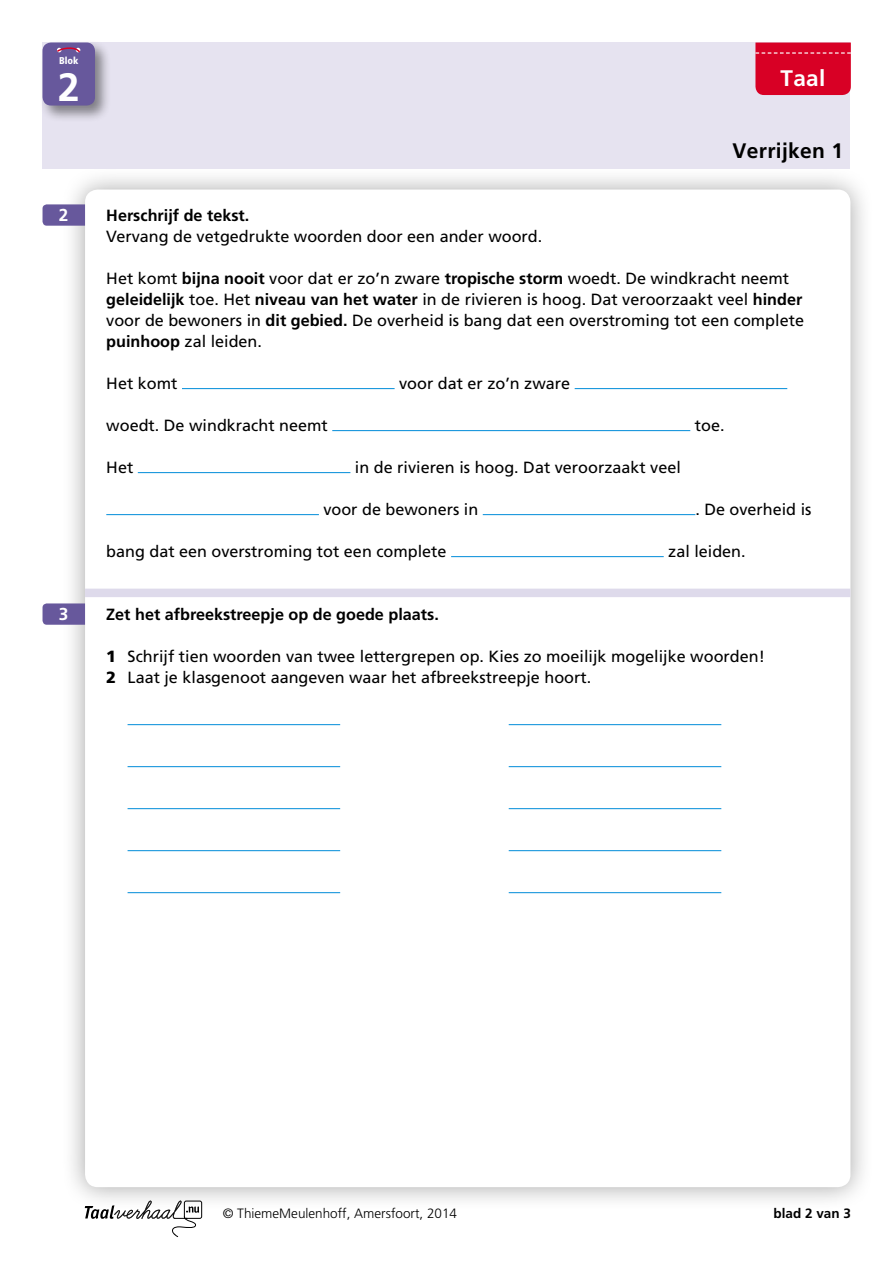
<style>
.page{position:relative;width:893px;height:1263px;background:#fff}
.page>*{position:absolute;margin:0;border:0;box-sizing:border-box;transform-origin:0 0}
.F_PB6_plat{font:700 39.45px "Frutiger LT Std";color:#fff}
.t1{font:700 22.5px "Frutiger LT Std";color:#fff}
.t2{font:700 21px "Frutiger LT Std";letter-spacing:.015em;color:#000}
.t3{font:700 17.25px "Frutiger LT Std";color:#fff}
.F_PB6_plat_niet_insp{font:16.2px/21px "Frutiger LT Std";color:#000}
.F_PB6_plat-2{font:16.2px "Frutiger LT Std";color:#000}
.M_PB6_opdracht_met_l{font:700 16.2px "Frutiger LT Std";color:#000}
.M_PB6_opdracht{font:700 16.2px "Frutiger LT Std";color:#000}
.t4{font:300 13.5px "Frutiger LT Std";color:#000}
.t5{font:700 13.5px "Frutiger LT Std";color:#000}
.t6{font:900 condensed 9.9px "Frutiger LT Std";color:#fff}
.s1{font-weight:700}
.s2{font-weight:900}
</style>
<div class="page">
<div style="left:61px;top:166px;width:813px;height:1045px;background:#000;opacity:.35"></div>
<div style="left:85px;top:190px;width:765px;height:997px;background:#fff;border-radius:13px"></div>
<svg style="left:85px;top:1200px;width:117px;height:37px"></svg>
<div style="left:43px;top:43px;width:807px;height:126px;background:#e6e3f0"></div>
<div style="left:755px;top:43px;width:96px;height:52px;background:#d80025"></div>
<div style="left:39px;top:39px;width:73px;height:83px;background:#000;opacity:.45"></div>
<div style="left:43px;top:43px;width:52px;height:63px;background:#67589c;border-radius:9px"></div>
<svg style="left:57px;top:47px;width:24px;height:6px"></svg>
<div style="left:85px;top:589px;width:765px;height:8px;background:#dedaeb"></div>
<hr style="left:182px;top:388px;width:213px;height:1px;background:#008cd9">
<hr style="left:575px;top:388px;width:212px;height:1px;background:#008cd9">
<hr style="left:332px;top:430px;width:358px;height:1px;background:#008cd9">
<hr style="left:138px;top:472px;width:212px;height:1px;background:#008cd9">
<hr style="left:106px;top:514px;width:213px;height:1px;background:#008cd9">
<hr style="left:483px;top:514px;width:212px;height:1px;background:#008cd9">
<hr style="left:451px;top:556px;width:213px;height:1px;background:#008cd9">
<hr style="left:128px;top:724px;width:212px;height:1px;background:#008cd9">
<hr style="left:509px;top:724px;width:212px;height:1px;background:#008cd9">
<hr style="left:128px;top:766px;width:212px;height:1px;background:#008cd9">
<hr style="left:509px;top:766px;width:212px;height:1px;background:#008cd9">
<hr style="left:128px;top:808px;width:212px;height:1px;background:#008cd9">
<hr style="left:509px;top:808px;width:212px;height:1px;background:#008cd9">
<hr style="left:128px;top:850px;width:212px;height:1px;background:#008cd9">
<hr style="left:509px;top:850px;width:212px;height:1px;background:#008cd9">
<hr style="left:128px;top:892px;width:212px;height:1px;background:#008cd9">
<hr style="left:509px;top:892px;width:212px;height:1px;background:#008cd9">
<svg style="left:43px;top:204px;width:42px;height:22px"></svg>
<svg style="left:43px;top:603px;width:42px;height:22px"></svg>
<p class="t6" style="left:59px;top:55px;width:21px">Blok</p>
<p class="F_PB6_plat" style="left:58px;top:64px;width:23px">2</p>
<p class="t3" style="left:59px;top:205px;width:11px">2</p>
<p class="t3" style="left:59px;top:604px;width:11px">3</p>
<p class="t1" style="left:781px;top:65px;width:46px">Taal</p>
<p class="t2" style="left:733px;top:138px;width:112px">Verrijken 1</p>
<p class="M_PB6_opdracht" style="left:106px;top:206px;width:145px">Herschrijf de tekst.</p>
<p class="F_PB6_plat-2" style="left:106px;top:227px;width:437px">Vervang de vetgedrukte woorden door een ander woord.</p>
<p class="F_PB6_plat_niet_insp" style="left:106px;top:268px;width:699px">Het komt <span class="s1">bijna nooit</span> voor dat er zo’n zware <span class="s1">tropische storm</span> woedt. De windkracht neemt <span class="s1">geleidelijk</span> toe. Het <span class="s1">niveau van het water</span> in de rivieren is hoog. Dat veroorzaakt veel <span class="s1">hinder </span>voor de bewoners in <span class="s1">dit gebied.</span> De overheid is bang dat een overstroming tot een complete <span class="s1">puinhoop</span> zal leiden.</p>
<p class="F_PB6_plat_niet_insp" style="left:106px;top:373px;width:73px">Het komt</p>
<p class="F_PB6_plat_niet_insp" style="left:399px;top:373px;width:173px">voor dat er zo’n zware</p>
<p class="F_PB6_plat_niet_insp" style="left:106px;top:415px;width:223px">woedt. De windkracht neemt</p>
<p class="F_PB6_plat_niet_insp" style="left:695px;top:415px;width:31px">toe.</p>
<p class="F_PB6_plat_niet_insp" style="left:106px;top:457px;width:29px">Het</p>
<p class="F_PB6_plat_niet_insp" style="left:355px;top:457px;width:327px">in de rivieren is hoog. Dat veroorzaakt veel</p>
<p class="F_PB6_plat_niet_insp" style="left:323px;top:499px;width:156px">voor de bewoners in</p>
<p class="F_PB6_plat_niet_insp" style="left:695px;top:499px;width:118px">. De overheid is</p>
<p class="F_PB6_plat_niet_insp" style="left:106px;top:541px;width:342px">bang dat een overstroming tot een complete</p>
<p class="F_PB6_plat_niet_insp" style="left:668px;top:541px;width:79px">zal leiden.</p>
<p class="M_PB6_opdracht_met_l" style="left:106px;top:605px;width:334px">Zet het afbreekstreepje op de goede plaats.</p>
<p class="F_PB6_plat-2" style="left:106px;top:647px;width:660px"><span class="s2">1</span> Schrijf tien woorden van twee lettergrepen op. Kies zo moeilijk mogelijke woorden!</p>
<p class="F_PB6_plat-2" style="left:106px;top:668px;width:486px"><span class="s2">2</span> Laat je klasgenoot aangeven waar het afbreekstreepje hoort.</p>
<p class="t4" style="left:223px;top:1206px;width:236px">© ThiemeMeulenhoff, Amersfoort, 2014</p>
<p class="t5" style="left:773px;top:1206px;width:79px">blad 2 van 3</p>
</div>
